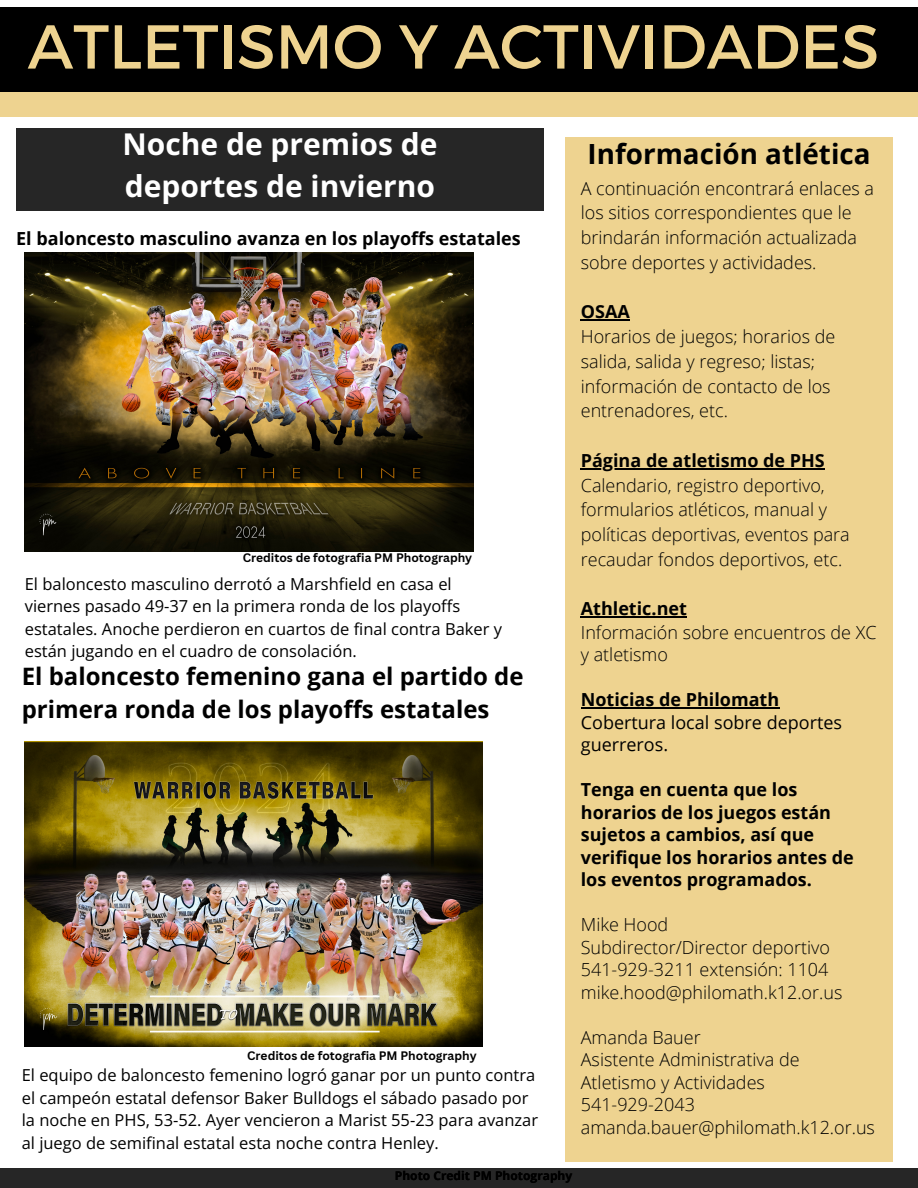
<style>
.page{position:relative;width:918px;height:1188px;background:#fff}
.page>*{position:absolute;margin:0;border:0;box-sizing:border-box;transform-origin:0 0}
.t1{font:61.8px "Montserrat";color:#eed390}
.t2{font:700 30px/41.7px "Open Sans";color:#fff}
.t3{font:700 27.75px "Open Sans";color:#000}
.t4{font:700 24px/32.7px "Open Sans";color:#000}
.t5{font:300 18px/24.8px "Open Sans";color:#000}
.t6{font:700 18px/22.5px "Open Sans";color:#000}
.t7{font:18px/22.5px "Open Sans";color:#000}
.t8{font:16.5px/22.5px "Open Sans";color:#000}
.t9{font:700 12px "Canva Sans";color:#000}
.t10{font:700 12px "Open Sans";color:#000}
</style>
<div class="page">
<div style="left:565px;top:137px;width:328px;height:1024px;background:#eed390"></div>
<div style="left:0;top:7px;width:918px;height:89px;background:#000"></div>
<div style="left:0;top:92px;width:918px;height:25px;background:#eed390"></div>
<div style="left:0;top:1168px;width:918px;height:20px;background:#262626"></div>
<div style="left:16px;top:128px;width:528px;height:83px;background:#262626"></div>
<img style="left:24px;top:252px;width:449px;height:299px">
<img style="left:25px;top:741px;width:458px;height:305px">
<hr style="left:581px;top:319px;width:49px;height:2px;background:#000">
<hr style="left:581px;top:468px;width:244px;height:1px;background:#000">
<hr style="left:581px;top:616px;width:106px;height:2px;background:#000">
<hr style="left:581px;top:708px;width:198px;height:1px;background:#000">
<h1 class="t1" style="left:28px;top:6px;width:853px">ATLETISMO Y ACTIVIDADES</h1>
<h2 class="t2" style="left:123px;top:123px;width:316px">Noche de premios de deportes de invierno</h2>
<p class="t6" style="left:16px;top:227px;width:506px">El baloncesto masculino avanza en los playoffs estatales</p>
<p class="t9" style="left:243px;top:549px;width:231px">Creditos de fotografia PM Photography</p>
<p class="t8" style="left:25px;top:572px;width:479px">El baloncesto masculino derrotó a Marshfield en casa el viernes pasado 49-37 en la primera ronda de los playoffs estatales. Anoche perdieron en cuartos de final contra Baker y están jugando en el cuadro de consolación.</p>
<h3 class="t4" style="left:22px;top:660px;width:503px">El baloncesto femenino gana el partido de primera ronda de los playoffs estatales</h3>
<p class="t9" style="left:247px;top:1047px;width:231px">Creditos de fotografia PM Photography</p>
<p class="t8" style="left:22px;top:1063px;width:518px">El equipo de baloncesto femenino logró ganar por un punto contra el campeón estatal defensor Baker Bulldogs el sábado pasado por la noche en PHS, 53-52. Ayer vencieron a Marist 55-23 para avanzar al juego de semifinal estatal esta noche contra Henley.</p>
<p class="t10" style="left:395px;top:1167px;width:179px">Photo Credit PM Photography</p>
<h3 class="t3" style="left:588px;top:135px;width:284px">Información atlética</h3>
<p class="t5" style="left:581px;top:175px;width:295px">A continuación encontrará enlaces a los sitios correspondientes que le brindarán información actualizada sobre deportes y actividades.</p>
<p class="t6" style="left:581px;top:300px;width:51px">OSAA</p>
<p class="t5" style="left:581px;top:324px;width:256px">Horarios de juegos; horarios de salida, salida y regreso; listas; información de contacto de los entrenadores, etc.</p>
<p class="t6" style="left:581px;top:449px;width:245px">Página de atletismo de PHS</p>
<p class="t5" style="left:581px;top:472px;width:271px">Calendario, registro deportivo, formularios atléticos, manual y políticas deportivas, eventos para recaudar fondos deportivos, etc.</p>
<p class="t6" style="left:581px;top:597px;width:108px">Athletic.net</p>
<p class="t5" style="left:581px;top:621px;width:297px;line-height:22.5px">Información sobre encuentros de XC y atletismo</p>
<p class="t6" style="left:581px;top:688px;width:200px">Noticias de Philomath</p>
<p class="t7" style="left:581px;top:711px;width:263px">Cobertura local sobre deportes guerreros.</p>
<p class="t6" style="left:581px;top:778px;width:274px">Tenga en cuenta que los horarios de los juegos están sujetos a cambios, así que verifique los horarios antes de los eventos programados.</p>
<p class="t5" style="left:581px;top:913px;width:263px;line-height:22.5px">Mike Hood<br>Subdirector/Director deportivo<br>541-929-3211 extensión: 1104 mike.hood@philomath.k12.or.us</p>
<p class="t5" style="left:581px;top:1026px;width:296px;line-height:22.5px">Amanda Bauer<br>Asistente Administrativa de<br>Atletismo y Actividades<br>541-929-2043 amanda.bauer@philomath.k12.or.us</p>
</div>
